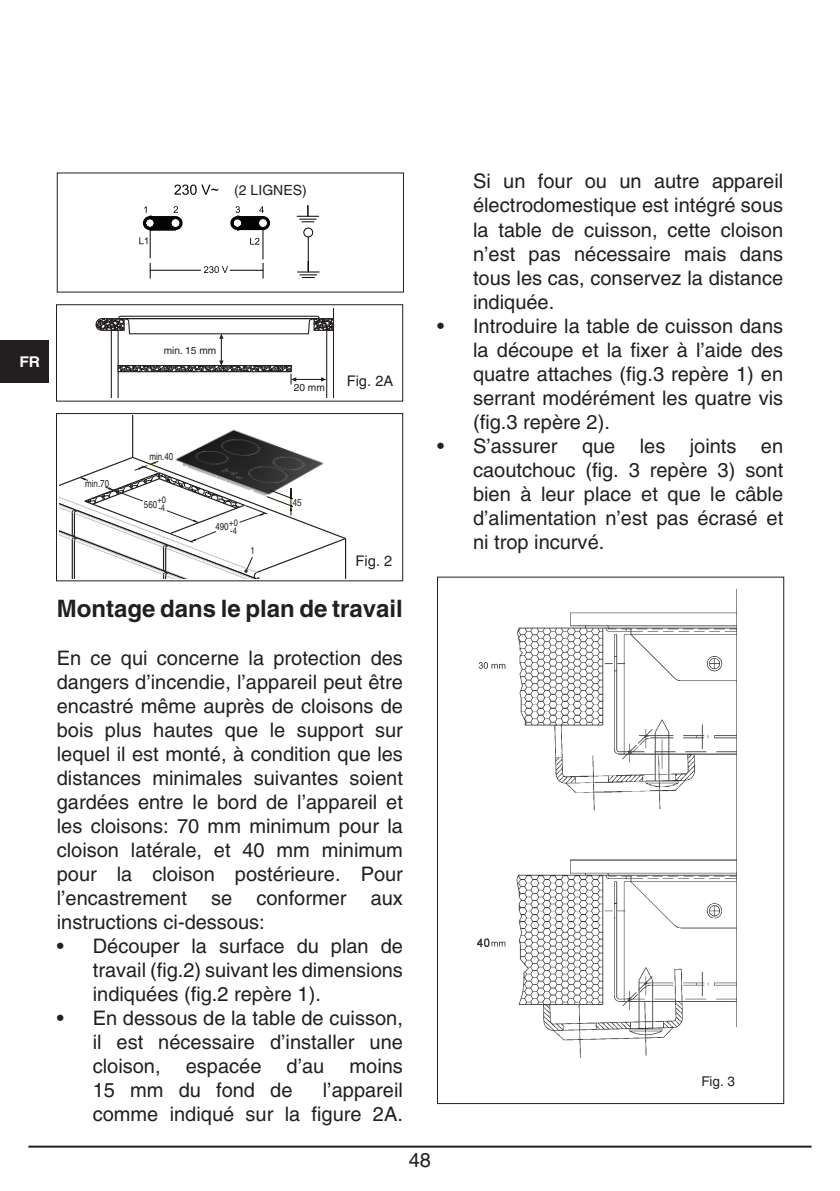
<style>
.page{position:relative;width:840px;height:1191px;background:#fff}
.page>*{position:absolute;margin:0;border:0;box-sizing:border-box;transform-origin:0 0}
.t1{font:700 24px "Helvetica";color:#231f20}
.t2{font:20px/24px "Helvetica";color:#231f20;text-align:justify}
.t3{font:700 14.8px "Helvetica";color:#fff;scale:1.05 1}
.t4{font:14.6px "Helvetica";color:#231f20}
.t5{font:14px "Helvetica";color:#231f20}
.t6{font:13.4px "Helvetica";color:#231f20}
.t7{font:10.2px "Helvetica";color:#231f20}
.t8{font:10px "Helvetica";color:#231f20;scale:.8 1}
.t9{font:10px "Helvetica";color:#201d1f;scale:.8 1}
.t10{font:9.4px/8.2px "Helvetica";color:#231f20;scale:.8 1}
</style>
<div class="page">
<hr style="left:28px;top:1145px;width:783px;height:2px;background:#231f20">
<div style="left:0;top:340px;width:48px;height:43px;background:#231f20"></div>
<svg style="left:95px;top:308px;width:240px;height:90px"></svg>
<div style="left:56px;top:304px;width:347px;height:98px;border:1px solid #231f20"></div>
<svg style="left:59px;top:415px;width:288px;height:164px"></svg>
<div style="left:56px;top:413px;width:347px;height:168px;border:1px solid #231f20"></div>
<img style="left:477px;top:612px;width:259px;height:445px">
<svg style="left:250px;top:238px;width:9px;height:7px"></svg>
<div style="left:303px;top:228px;width:10px;height:9px;border:1px solid #040503;border-radius:50%"></div>
<svg style="left:297px;top:261px;width:22px;height:17px"></svg>
<hr style="left:308px;top:237px;width:1px;height:34px;background:#040503">
<svg style="left:297px;top:205px;width:21px;height:17px"></svg>
<svg style="left:262px;top:263px;width:1px;height:15px"></svg>
<hr style="left:150px;top:270px;width:50px;height:1px;background:#040503">
<hr style="left:230px;top:270px;width:33px;height:1px;background:#040503">
<svg style="left:204px;top:266px;width:24px;height:7px"></svg>
<svg style="left:174px;top:184px;width:44px;height:11px"></svg>
<hr style="left:262px;top:227px;width:1px;height:32px;background:#040503">
<svg style="left:230px;top:206px;width:40px;height:25px"></svg>
<svg style="left:139px;top:206px;width:43px;height:72px"></svg>
<div style="left:145px;top:218px;width:10px;height:10px;border:1px solid #040503;border-radius:50%"></div>
<p class="t3" style="left:19px;top:353px;width:21px">FR</p>
<p class="t5" style="left:234px;top:182px;width:74px">(2 LIGNES)</p>
<p class="t7" style="left:164px;top:344px;width:54px">min. 15 mm</p>
<p class="t9" style="left:85px;top:478px;width:31px">min.70</p>
<p class="t8" style="left:149px;top:451px;width:31px">min.40</p>
<p class="t10" style="left:157px;top:495px;width:12px">+0 -4</p>
<p class="t10" style="left:159px;top:495px;width:10px">-4</p>
<p class="t8" style="left:144px;top:498px;width:18px">560</p>
<p class="t10" style="left:229px;top:518px;width:12px">+0 -4</p>
<p class="t10" style="left:230px;top:518px;width:10px">-4</p>
<p class="t8" style="left:215px;top:521px;width:18px">490</p>
<p class="t8" style="left:250px;top:545px;width:7px">1</p>
<p class="t7" style="left:294px;top:382px;width:33px">20 mm</p>
<p class="t4" style="left:346px;top:372px;width:48px">Fig. 2A</p>
<p class="t4" style="left:346px;top:380px;width:48px">Fig. 2A</p>
<p class="t8" style="left:292px;top:497px;width:13px">45</p>
<p class="t4" style="left:356px;top:544px;width:38px">Fig. 2</p>
<p class="t4" style="left:355px;top:552px;width:38px">Fig. 2</p>
<p class="t1" style="left:57px;top:594px;width:347px">Montage dans le plan de travail</p>
<p class="t2" style="left:57px;top:646px;width:347px">En ce qui concerne la protection des dangers d’incendie, l’appareil peut être encastré même auprès de cloisons de bois plus hautes que le support sur lequel il est monté, à condition que les distances minimales suivantes soient gardées entre le bord de l’appareil et les cloisons: 70 mm minimum pour la cloison latérale, et 40 mm minimum pour la cloison postérieure. Pour l’encastrement se conformer aux instructions ci-dessous:</p>
<p class="t2" style="left:93px;top:934px;width:311px;text-indent:-36px">• Découper la surface du plan de travail (fig.2) suivant les dimensions indiquées (fig.2 repère 1).</p>
<p class="t2" style="left:93px;top:1006px;width:311px;text-indent:-36px">• En dessous de la table de cuisson, il est nécessaire d’installer une cloison,</p>
<p class="t2" style="left:186px;top:1054px;width:77px">espacée</p>
<p class="t2" style="left:286px;top:1054px;width:39px">d’au</p>
<p class="t2" style="left:349px;top:1054px;width:55px">moins</p>
<p class="t2" style="left:93px;top:1078px;width:201px">15 mm du fond de</p>
<p class="t2" style="left:93px;top:1078px;width:311px;text-align:right">l’appareil<br>comme indiqué sur la figure 2A.</p>
<p class="t2" style="left:473px;top:169px;width:311px">Si un four ou un autre appareil électrodomestique est intégré sous la table de cuisson, cette cloison n’est pas nécessaire mais dans tous les cas, conservez la distance indiquée.</p>
<p class="t2" style="left:473px;top:313px;width:311px;text-indent:-36px">• Introduire la table de cuisson dans la découpe et la fixer à l’aide des quatre attaches (fig.3 repère 1) en serrant modérément les quatre vis (fig.3 repère 2).</p>
<p class="t2" style="left:473px;top:433px;width:311px;text-indent:-36px">• S’assurer que les joints en caoutchouc (fig. 3 repère 3) sont bien à leur place et que le câble d’alimentation n’est pas écrasé et ni trop incurvé.</p>
<p class="t8" style="left:474px;top:416px;width:7px">3</p>
<p class="t8" style="left:474px;top:424px;width:7px">3</p>
<p class="t6" style="left:701px;top:1073px;width:35px">Fig. 3</p>
<p class="t2" style="left:408px;top:1147px;width:24px">48</p>
</div>
